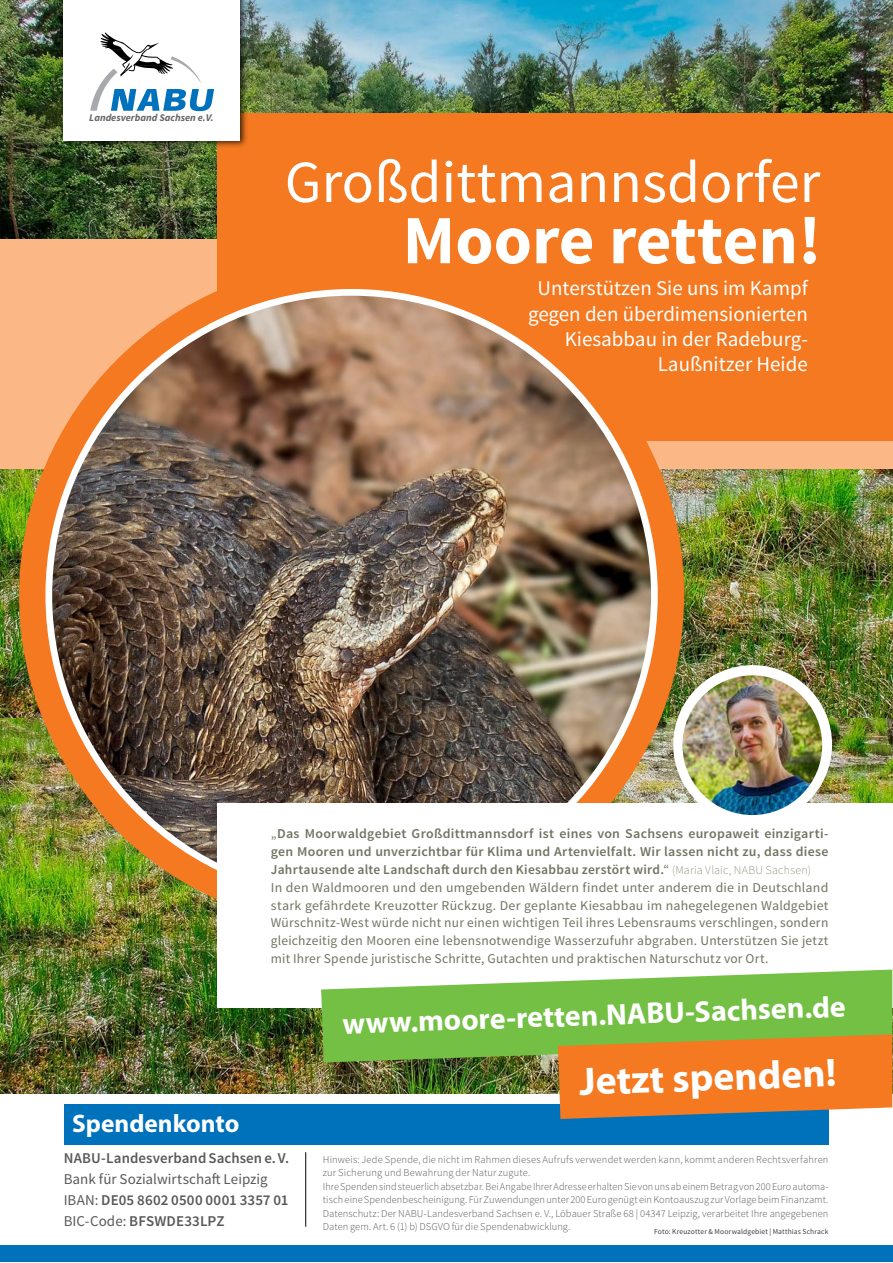
<style>
.page{position:relative;width:893px;height:1263px;background:#fff}
.page>*{position:absolute;margin:0;border:0;box-sizing:border-box;transform-origin:0 0}
.t1{font:700 69.15px "Source Sans Pro";color:#fff}
.t2{font:59.7px "Source Sans Pro";color:#fff}
.t3{font:700 39.75px "Myriad Pro";color:#fff}
.t4{font:700 30px "Myriad Pro";color:#fff}
.t5{font:700 25.35px "Myriad Pro";color:#fff}
.t6{font:21px/25.2px "Source Sans Pro";color:#fff;text-align:right}
.t7{font:15px/21px "Source Sans Pro";color:#58595b}
.t8{font:600 15px "Source Sans Pro";letter-spacing:.005em;color:#58595b}
.t9{font:13.5px/18px "Source Sans Pro";letter-spacing:.015em;color:#737362}
.t10{font:300 10.5px/13.5px "Source Sans Pro";letter-spacing:.01em;color:#58595b}
.t11{font:italic 700 10.2px "Source Sans Pro";color:#636466}
.t12{font:7.5px "Source Sans Pro";letter-spacing:.02em;color:#414042}
.s1{font-weight:600}
.s2{font-weight:200;font-size:12px}
</style>
<div class="page">
<img style="left:0;top:717px;width:892px;height:376px">
<img style="left:0;top:0;width:892px;height:717px">
<div style="left:0;top:239px;width:892px;height:229px;background:#fbb785"></div>
<div style="left:0;top:1246px;width:892px;height:16px;background:#0072bc"></div>
<div style="left:217px;top:113px;width:675px;height:328px;background:#f47920"></div>
<div style="left:19px;top:263px;width:665px;height:665px;background:#f47920;border-radius:50%"></div>
<img style="left:49px;top:292px;width:605px;height:606px;border-radius:303px">
<div style="left:60px;top:0;width:188px;height:149px;background:#000;opacity:.75"></div>
<div style="left:64px;top:0;width:176px;height:140px;background:#fff"></div>
<svg style="left:90px;top:32px;width:124px;height:79px"></svg>
<div style="left:64px;top:1104px;width:764px;height:41px;background:#0072bc"></div>
<hr style="left:305px;top:1152px;width:1px;height:75px;background:#000">
<div style="left:217px;top:803px;width:675px;height:205px;background:#fff"></div>
<svg style="left:321px;top:969px;width:571px;height:93px;background:#86c65e"></svg>
<svg style="left:558px;top:1034px;width:334px;height:85px;background:#df812f"></svg>
<div style="left:673px;top:665px;width:159px;height:159px;background:#fff;border-radius:50%"></div>
<img style="left:681px;top:674px;width:142px;height:142px;border-radius:71px">
<p class="t11" style="left:89px;top:111px;width:126px">Landesverband Sachsen e.V.</p>
<h2 class="t2" style="left:285px;top:145px;width:537px">Großdittmannsdorfer</h2>
<h1 class="t1" style="left:403px;top:196px;width:420px">Moore retten!</h1>
<h3 class="t6" style="left:528px;top:276px;width:281px">Unterstützen Sie uns im Kampf gegen den überdimensionierten<br>Kiesabbau in der Radeburg-<br>Laußnitzer Heide</h3>
<h3 class="t5" style="left:72px;top:1107px;width:169px">Spendenkonto</h3>
<p class="t9" style="left:271px;top:824px;width:559px">„<span class="s1">Das Moorwaldgebiet Großdittmannsdorf ist eines von Sachsens europaweit einzigarti&shy;gen Mooren und unverzichtbar für Klima und Artenvielfalt. Wir lassen nicht zu, dass diese Jahrtausende alte Landschaft durch den Kiesabbau zerstört wird.</span>“ <span class="s2">(Maria Vlaic, NABU Sachsen)<br></span>In den Waldmooren und den umgebenden Wäldern findet unter anderem die in Deutschland stark gefährdete Kreuzotter Rückzug. Der geplante Kiesabbau im nahegelegenen Waldgebiet Würschnitz-West würde nicht nur einen wichtigen Teil ihres Lebensraums verschlingen, sondern gleichzeitig den Mooren eine lebensnotwendige Wasserzufuhr abgraben. Unterstützen Sie jetzt mit Ihrer Spende juristische Schritte, Gutachten und praktischen Naturschutz vor Ort.</p>
<h3 class="t4" style="left:342px;top:1004px;width:505px;rotate:-2deg">www.moore-retten.NABU-Sachsen.de</h3>
<h3 class="t3" style="left:578px;top:1056px;width:258px;rotate:-2deg">Jetzt spenden!</h3>
<p class="t8" style="left:64px;top:1149px;width:227px">NABU-Landesverband Sachsen e.V.</p>
<p class="t7" style="left:64px;top:1169px;width:226px">Bank für Sozialwirtschaft Leipzig<br>IBAN: <span class="s1">DE05 8602 0500 0001 3357 01<br></span>BIC-Code: <span class="s1">BFSWDE33LPZ</span></p>
<p class="t10" style="left:323px;top:1153px;width:507px">Hinweis: Jede Spende, die nicht im Rahmen dieses Aufrufs verwendet werden kann, kommt anderen Rechtsverfahren zur Sicherung und Bewahrung der Natur zugute.<br>Ihre Spenden sind steuerlich absetzbar. Bei Angabe Ihrer Adresse erhalten Sie von uns ab einem Betrag von 200 Euro automa&shy;tisch eine Spendenbescheinigung. Für Zuwendungen unter 200 Euro genügt ein Kontoauszug zur Vorlage beim Finanzamt.<br>Datenschutz: Der NABU-Landesverband Sachsen e. V., Löbauer Straße 68 | 04347 Leipzig, verarbeitet Ihre angegebenen Daten gem. Art. 6 (1) b) DSGVO für die Spendenabwicklung.</p>
<p class="t12" style="left:654px;top:1227px;width:176px">Foto: Kreuzotter &amp; Moorwaldgebiet | Matthias Schrack</p>
</div>
